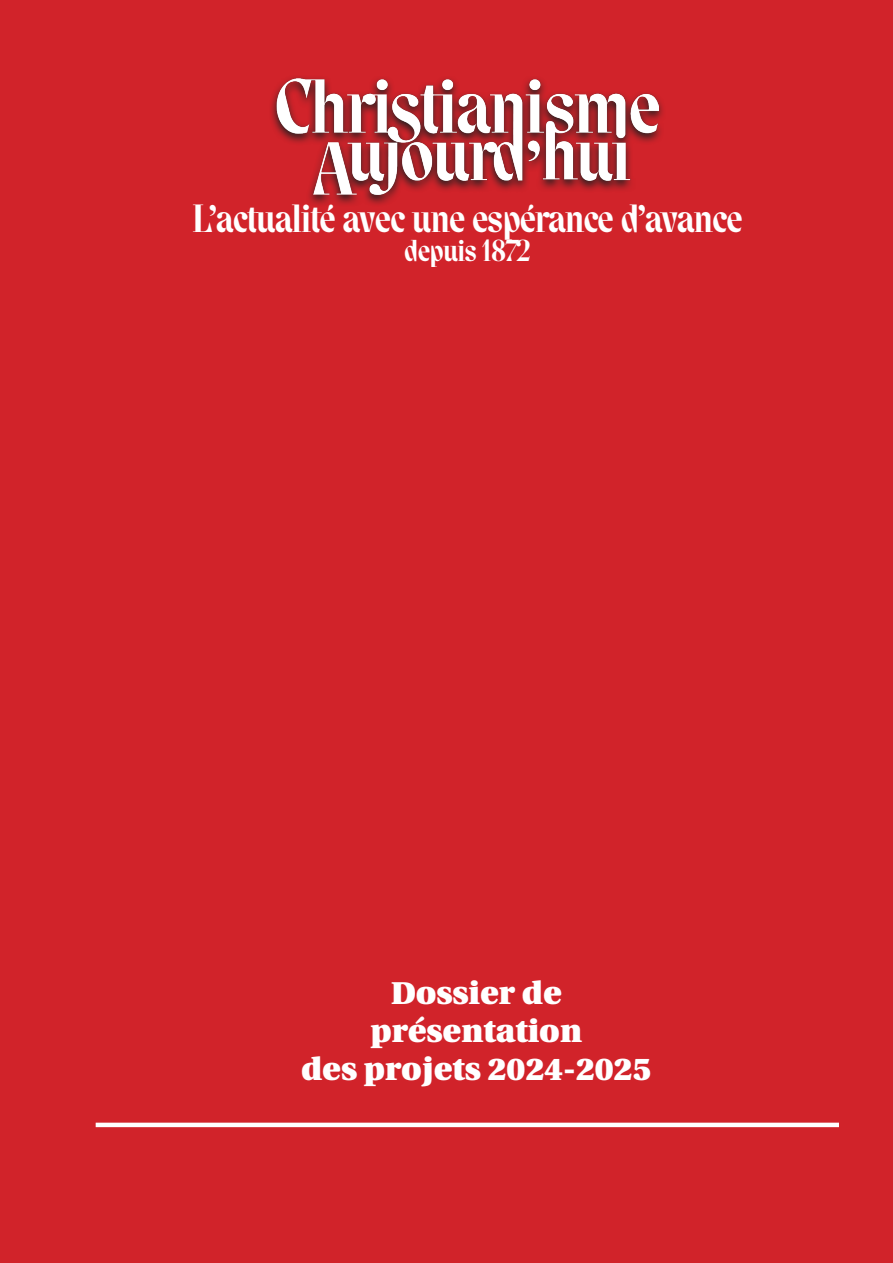
<style>
.page{position:relative;width:893px;height:1263px;background:#d1232a}
.page>*{position:absolute;margin:0;border:0;box-sizing:border-box;transform-origin:0 0}
.t1{font:39px "CH Afont";color:#fff}
.t2{font:900 31.5px/37.8px "Utopia";color:#fff;text-align:center}
.t3{font:30px "CH Afont";color:#fff}
</style>
<div class="page">
<svg style="left:271px;top:77px;width:392px;height:128px"></svg>
<img style="left:277px;top:79px;width:381px;height:115px">
<hr style="left:96px;top:1123px;width:743px;height:4px;background:#fff">
<p class="t1" style="left:193px;top:198px;width:551px">L’actualité avec une espérance d’avance</p>
<p class="t3" style="left:404px;top:234px;width:128px">depuis 1872</p>
<p class="t2" style="left:370px;top:975px;width:213px">Dossier de présentation</p>
<p class="t2" style="left:301px;top:1050px;width:352px">des projets 2024-2025</p>
</div>
